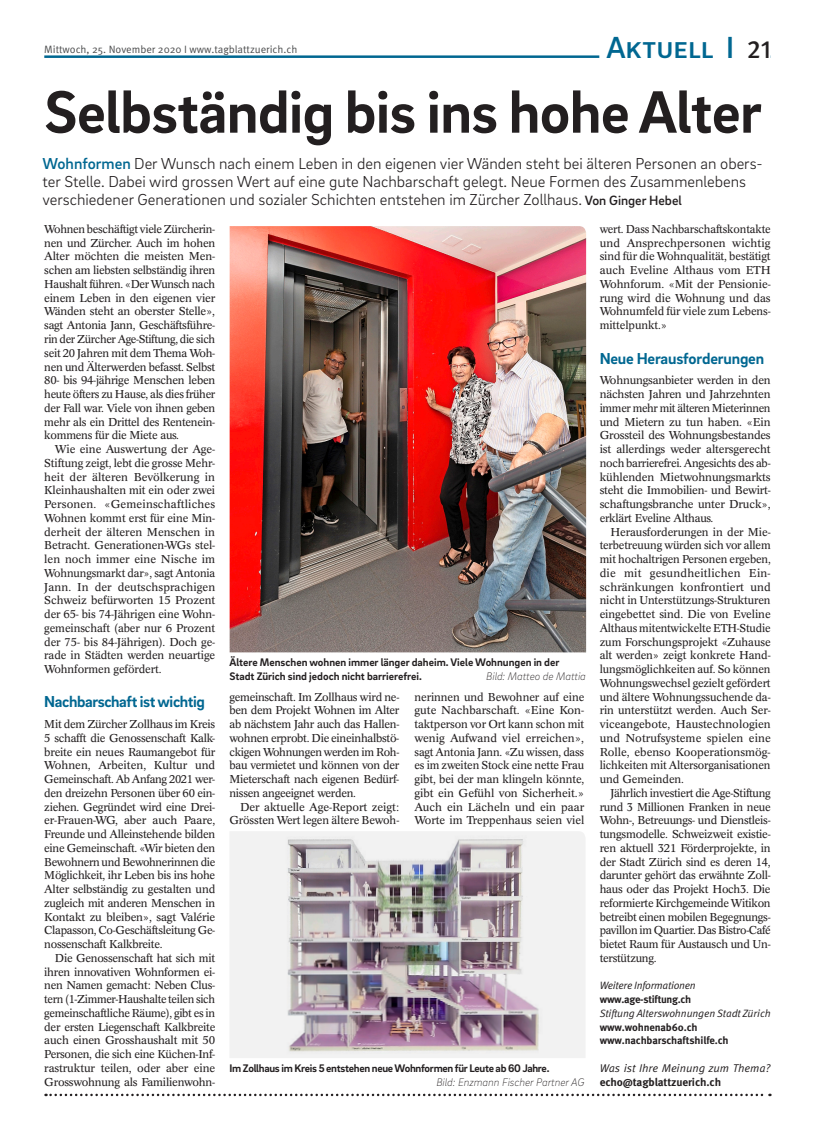
<style>
.page{position:relative;width:815px;height:1134px;background:#fff}
.page>*{position:absolute;margin:0;border:0;box-sizing:border-box;transform-origin:0 0}
.t1{font:700 61.25px "Brix Sans";letter-spacing:-.01em;color:#231f20}
.t2{font:500 31.25px "Brix Sans";color:#006791}
.t3{font:300 16.25px/18.1px "Brix Sans";color:#231f20}
.t4{font:700 16.25px "Brix Sans";letter-spacing:-.025em;color:#006791}
.t5{font:11.25px/13.8px "Concorde Pro";letter-spacing:-.02em;color:#231f20;text-align:justify}
.t6{font:700 11.25px/13.8px "Brix Sans";color:#231f20}
.t7{font:700 11.25px "Brix Sans";letter-spacing:-.025em;color:#231f20}
.t8{font:italic 200 11.25px "Brix Sans";color:#231f20}
.t9{font:11.25px "Meta Pro Norm Ita";letter-spacing:-.005em;color:#231f20}
.t10{font:700 11.25px "Meta Pro";letter-spacing:-.01em;color:#231f20}
.t11{font:700 10.62px/13.8px "Meta Pro";letter-spacing:-.015em;color:#231f20}
.t12{font:10.62px "Meta Pro Norm Ita";letter-spacing:-.02em;color:#231f20}
.t13{font:10.62px "Meta Pro Norm";color:#4b4c4d}
.s1{font-family:"Meta Pro";font-size:25px;color:#231f20}
.s2{font-weight:500;color:#006791}
.s3{font-weight:500;font-size:13.75px}
</style>
<div class="page">
<hr style="left:44px;top:55px;width:727px;height:3px;background:#006791">
<hr style="left:599px;top:54px;width:172px;height:4px;background:#fff">
<svg style="left:46px;top:1094px;width:724px;height:2px"></svg>
<img style="left:230px;top:226px;width:356px;height:426px">
<img style="left:230px;top:831px;width:355px;height:227px">
<p class="t13" style="left:44px;top:41px;width:255px">Mittwoch, 25. November 2020 I www.tagblattzuerich.ch</p>
<h2 class="t2" style="left:606px;top:27px;width:166px">Aktuell I <span class="s1">21</span></h2>
<h1 class="t1" style="left:44px;top:72px;width:719px">Selbständig bis ins hohe Alter</h1>
<p class="t3" style="left:43px;top:154px;width:722px"><span class="s2">Wohnformen</span> Der Wunsch nach einem Leben in den eigenen vier Wänden steht bei älteren Personen an obers&shy;ter Stelle. Dabei wird grossen Wert auf eine gute Nachbarschaft gelegt. Neue Formen des Zusammenlebens verschiedener Generationen und sozialer Schichten entstehen im Zürcher Zollhaus. <span class="s3">Von Ginger Hebel</span></p>
<p class="t5" style="left:44px;top:222px;width:173px">Wohnen beschäftigt viele Zürcherin&shy;nen und Zürcher. Auch im hohen Alter möchten die meisten Men&shy;schen am liebsten selbständig ihren Haushalt führen. «Der Wunsch nach einem Leben in den eigenen vier Wänden steht an oberster Stelle», sagt Antonia Jann, Geschäftsführe&shy;rin der Zürcher Age-Stiftung, die sich seit 20 Jahren mit dem Thema Woh&shy;nen und Älterwerden befasst. Selbst 80- bis 94-jährige Menschen leben heute öfters zu Hause, als dies früher der Fall war. Viele von ihnen geben mehr als ein Drittel des Rentenein&shy;kommens für die Miete aus.</p>
<p class="t5" style="left:44px;top:442px;width:173px;text-indent:11px">Wie eine Auswertung der Age-Stiftung zeigt, lebt die grosse Mehr&shy;heit der älteren Bevölkerung in Kleinhaushalten mit ein oder zwei Personen. «Gemeinschaftliches Wohnen kommt erst für eine Min&shy;derheit der älteren Menschen in Betracht. Generationen-WGs stel&shy;len noch immer eine Nische im Wohnungsmarkt dar», sagt Antonia Jann. In der deutschsprachigen Schweiz befürworten 15 Prozent der 65- bis 74-Jährigen eine Wohn&shy;gemeinschaft (aber nur 6 Prozent der 75- bis 84-Jährigen). Doch ge&shy;rade in Städten werden neuartige Wohnformen gefördert.</p>
<h3 class="t4" style="left:44px;top:691px;width:162px">Nachbarschaft ist wichtig</h3>
<p class="t5" style="left:44px;top:717px;width:173px">Mit dem Zürcher Zollhaus im Kreis 5 schafft die Genossenschaft Kalk&shy;breite ein neues Raumangebot für Wohnen, Arbeiten, Kultur und Gemeinschaft. Ab Anfang 2021 wer&shy;den dreizehn Personen über 60 ein&shy;ziehen. Gegründet wird eine Drei&shy;er-Frauen-WG, aber auch Paare, Freunde und Alleinstehende bilden eine Gemeinschaft. «Wir bieten den Bewohnern und Bewohnerinnen die Möglichkeit, ihr Leben bis ins hohe Alter selbständig zu gestalten und zugleich mit anderen Menschen in Kontakt zu bleiben», sagt Valérie Clapasson, Co-Geschäftsleitung Ge&shy;nossenschaft Kalkbreite.</p>
<p class="t5" style="left:44px;top:951px;width:173px;text-indent:11px">Die Genossenschaft hat sich mit ihren innovativen Wohnformen ei&shy;nen Namen gemacht: Neben Clus&shy;tern (1-Zimmer-Haushalte teilen sich gemeinschaftliche Räume), gibt es in der ersten Liegenschaft Kalkbreite auch einen Grosshaushalt mit 50<br>Personen, die sich eine Küchen-Inf&shy;rastruktur teilen, oder aber eine Grosswohnung als Familienwohn-</p>
<p class="t5" style="left:600px;top:222px;width:173px">wert. Dass Nachbarschaftskontakte und Ansprechpersonen wichtig sind für die Wohnqualität, bestätigt auch Eveline Althaus vom ETH Wohnforum. «Mit der Pensionie&shy;rung wird die Wohnung und das Wohnumfeld für viele zum Lebens&shy;mittelpunkt.»</p>
<h3 class="t4" style="left:600px;top:347px;width:166px">Neue Herausforderungen</h3>
<p class="t5" style="left:600px;top:373px;width:173px">Wohnungsanbieter werden in den nächsten Jahren und Jahrzehnten immer mehr mit älteren Mieterinnen und Mietern zu tun haben. «Ein Grossteil des Wohnungsbestandes ist allerdings weder altersgerecht noch barrierefrei. Angesichts des ab&shy;kühlenden Mietwohnungsmarkts steht die Immobilien- und Bewirt&shy;schaftungsbranche unter Druck», erklärt Eveline Althaus.</p>
<p class="t5" style="left:600px;top:525px;width:173px;text-indent:11px">Herausforderungen in der Mie&shy;terbetreuung würden sich vor allem mit hochaltrigen Personen ergeben, die mit gesundheitlichen Ein&shy;schränkungen konfrontiert und nicht in Unterstützungs-Strukturen eingebettet sind. Die von Eveline Althaus mitentwickelte ETH-Studie zum Forschungsprojekt «Zuhause alt werden» zeigt konkrete Hand&shy;lungsmöglichkeiten auf. So können Wohnungswechsel gezielt gefördert und ältere Wohnungssuchende da&shy;rin unterstützt werden. Auch Ser&shy;viceangebote, Haustechnologien und Notrufsysteme spielen eine Rolle, ebenso Kooperationsmög&shy;lichkeiten mit Altersorganisationen und Gemeinden.</p>
<p class="t5" style="left:600px;top:786px;width:173px;text-indent:11px">Jährlich investiert die Age-Stiftung rund 3 Millionen Franken in neue Wohn-, Betreuungs- und Dienstleis&shy;tungsmodelle. Schweizweit existie&shy;ren aktuell 321 Förderprojekte, in der Stadt Zürich sind es deren 14, darunter gehört das erwähnte Zoll&shy;haus oder das Projekt Hoch3. Die reformierte Kirchgemeinde Witikon betreibt einen mobilen Begegnungs&shy;pavillon im Quartier. Das Bistro-Café bietet Raum für Austausch und Un&shy;terstützung.</p>
<p class="t12" style="left:600px;top:977px;width:98px">Weitere Informationen</p>
<p class="t11" style="left:600px;top:992px;width:93px">www.age-stiftung.ch</p>
<p class="t12" style="left:600px;top:1005px;width:172px">Stiftung Alterswohnungen Stadt Zürich</p>
<p class="t11" style="left:600px;top:1019px;width:130px">www.wohnenab60.ch www.nachbarschaftshilfe.ch</p>
<p class="t9" style="left:600px;top:1059px;width:173px">Was ist Ihre Meinung zum Thema?</p>
<p class="t10" style="left:600px;top:1073px;width:123px">echo@tagblattzuerich.ch</p>
<p class="t6" style="left:229px;top:655px;width:331px">Ältere Menschen wohnen immer länger daheim. Viele Wohnungen in der<br>Stadt Zürich sind jedoch nicht barrierefrei.</p>
<p class="t8" style="left:486px;top:669px;width:101px">Bild: Matteo de Mattia</p>
<p class="t5" style="left:229px;top:690px;width:171px">gemeinschaft. Im Zollhaus wird ne&shy;ben dem Projekt Wohnen im Alter ab nächstem Jahr auch das Hallen&shy;wohnen erprobt. Die eineinhalbstö&shy;ckigen Wohnungen werden im Roh&shy;bau vermietet und können von der Mieterschaft nach eigenen Bedürf&shy;nissen angeeignet werden.</p>
<p class="t5" style="left:229px;top:800px;width:171px;text-align:right">Der aktuelle Age-Report zeigt:<br>Grössten Wert legen ältere Bewoh-</p>
<p class="t5" style="left:415px;top:690px;width:171px">nerinnen und Bewohner auf eine gute Nachbarschaft. «Eine Kon&shy;taktperson vor Ort kann schon mit wenig Aufwand viel erreichen», sagt Antonia Jann. «Zu wissen, dass es im zweiten Stock eine nette Frau gibt, bei der man klingeln könnte, gibt ein Gefühl von Sicherheit.» Auch ein Lächeln und ein paar Worte im Treppenhaus seien viel</p>
<p class="t7" style="left:229px;top:1061px;width:322px">Im Zollhaus im Kreis 5 entstehen neue Wohnformen für Leute ab 60 Jahre.</p>
<p class="t8" style="left:436px;top:1075px;width:150px">Bild: Enzmann Fischer Partner AG</p>
</div>
